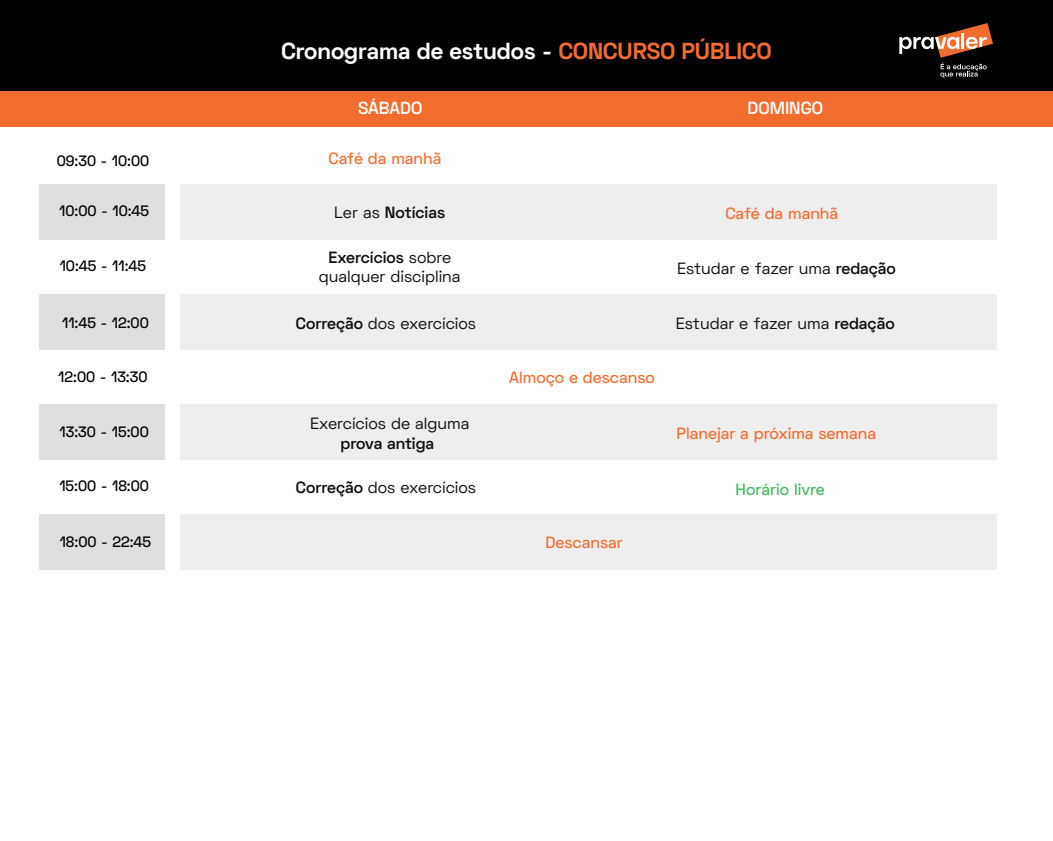
<style>
.page{position:relative;width:1053px;height:841px;background:#fff}
.page>*{position:absolute;margin:0;border:0;box-sizing:border-box;transform-origin:0 0}
.t1{font:700 23.12px "Space Grotesk";color:#fff}
.t2{font:600 17.5px "Space Grotesk";color:#fff}
.t3{font:16.25px/19.8px "Space Grotesk";color:#0c0f12;text-align:center}
.t4{font:500 16.25px "Space Grotesk";color:#f26c30}
.t5{font:600 16.25px "Space Grotesk";color:#0c0f12}
.t6{font:500 16.25px "Space Grotesk";color:#42b75b}
.t7{font:500 15px "Space Grotesk";color:#000001}
.s1{color:#f26c30}
.s2{font-weight:400}
.s3{font-weight:600}
</style>
<div class="page">
<div style="left:40px;top:184px;width:125px;height:55px;background:#dedfdf"></div>
<div style="left:40px;top:294px;width:125px;height:55px;background:#dedfdf"></div>
<div style="left:40px;top:404px;width:125px;height:55px;background:#dedfdf"></div>
<div style="left:40px;top:514px;width:125px;height:55px;background:#dedfdf"></div>
<div style="left:176px;top:184px;width:820px;height:55px;background:#edeeed"></div>
<div style="left:176px;top:294px;width:820px;height:55px;background:#edeeed"></div>
<div style="left:176px;top:404px;width:820px;height:55px;background:#edeeed"></div>
<div style="left:176px;top:514px;width:820px;height:55px;background:#edeeed"></div>
<div style="left:172px;top:138px;width:8px;height:565px;background:#fff"></div>
<div style="left:0;top:88px;width:1052px;height:38px;background:#f26c30"></div>
<div style="left:0;top:0;width:1052px;height:90px;background:#000001"></div>
<svg style="left:899px;top:23px;width:93px;height:55px"></svg>
<hr style="left:961px;top:33px;width:3px;height:16px;background:#fff">
<h1 class="t1" style="left:281px;top:36px;width:491px">Cronograma de estudos - <span class="s1">CONCURSO PÚBLICO</span></h1>
<p class="t2" style="left:358px;top:96px;width:66px">SÁBADO</p>
<p class="t2" style="left:747px;top:96px;width:77px">DOMINGO</p>
<p class="t7" style="left:57px;top:151px;width:94px">09:30 - 10:00</p>
<p class="t4" style="left:328px;top:148px;width:114px">Café da manhã</p>
<p class="t7" style="left:59px;top:201px;width:92px">10:00 - 10:45</p>
<p class="t5" style="left:334px;top:201px;width:112px"><span class="s2">Ler as</span> Notícias</p>
<p class="t4" style="left:725px;top:203px;width:114px">Café da manhã</p>
<p class="t7" style="left:60px;top:256px;width:88px">10:45 - 11:45</p>
<p class="t7" style="left:62px;top:313px;width:88px">11:45 - 12:00</p>
<p class="t3" style="left:319px;top:247px;width:143px"><span class="s3">Exercícios</span> sobre qualquer disciplina</p>
<p class="t3" style="left:296px;top:313px;width:182px"><span class="s3">Correção</span> dos exercícios</p>
<p class="t3" style="left:677px;top:258px;width:220px">Estudar e fazer uma <span class="s3">redação</span></p>
<p class="t3" style="left:675px;top:313px;width:220px">Estudar e fazer uma <span class="s3">redação</span></p>
<p class="t7" style="left:58px;top:366px;width:91px">12:00 - 13:30</p>
<p class="t4" style="left:509px;top:366px;width:147px">Almoço e descanso</p>
<p class="t7" style="left:60px;top:421px;width:91px">13:30 - 15:00</p>
<p class="t3" style="left:310px;top:413px;width:161px">Exercícios de alguma</p>
<p class="t5" style="left:340px;top:432px;width:95px">prova antiga</p>
<p class="t4" style="left:676px;top:422px;width:201px">Planejar a próxima semana</p>
<p class="t7" style="left:59px;top:476px;width:91px">15:00 - 18:00</p>
<p class="t3" style="left:296px;top:477px;width:182px"><span class="s3">Correção</span> dos exercícios</p>
<p class="t6" style="left:735px;top:478px;width:90px">Horário livre</p>
<p class="t7" style="left:60px;top:532px;width:93px">18:00 - 22:45</p>
<p class="t4" style="left:545px;top:531px;width:79px">Descansar</p>
</div>
